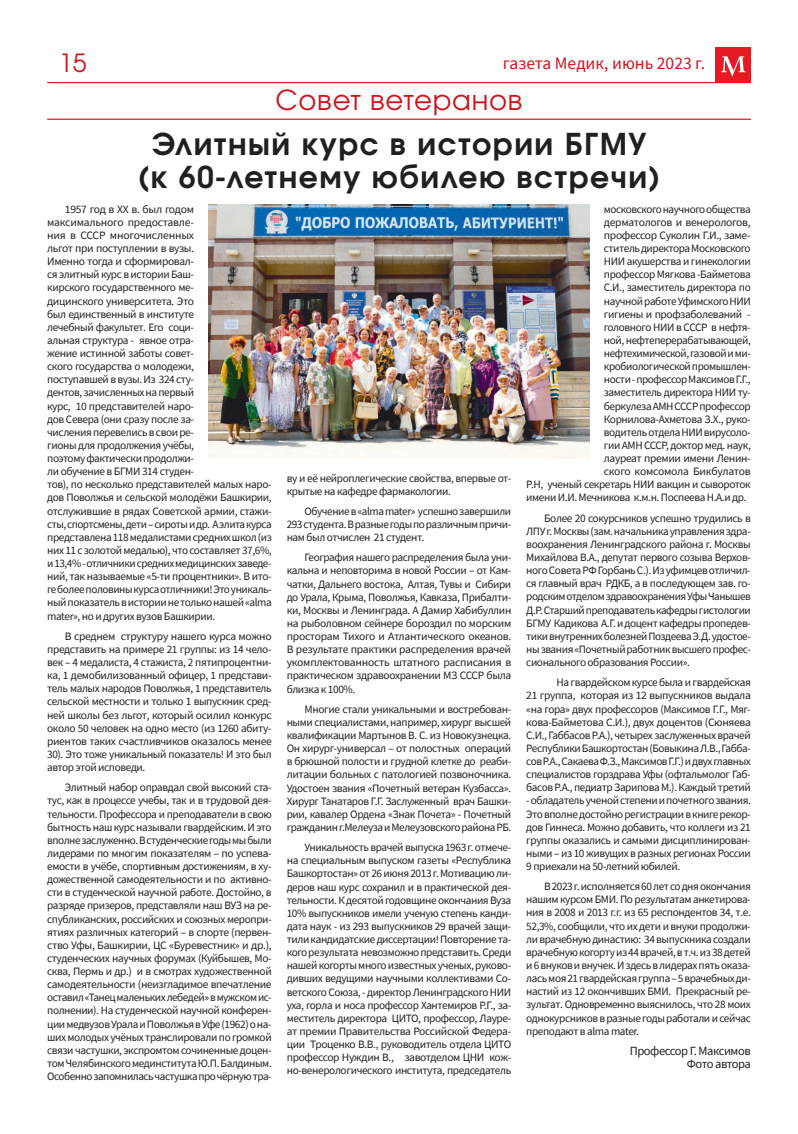
<style>
.page{position:relative;width:798px;height:1134px;background:#fff}
.page>*{position:absolute;margin:0;border:0;box-sizing:border-box;transform-origin:0 0}
.t1{font:700 30px/32.5px "Evolventa";letter-spacing:.05em;color:#231f20;text-align:center}
.t2{font:27.5px "Evolventa";letter-spacing:.025em;color:#cd151d}
.t3{font:25px "Evolventa";color:#cd151d}
.t4{font:17.5px "Source Sans Pro";color:#cd151d}
.t5{font:12.5px/13.1px "Source Sans Pro";letter-spacing:-.035em;color:#231f20;text-align:right}
.t6{font:11.25px/13.1px "Source Sans Pro";letter-spacing:-.035em;color:#231f20;text-align:justify}
</style>
<div class="page">
<div style="left:715px;top:47px;width:35px;height:36px;background:#e51a23"></div>
<svg style="left:721px;top:56px;width:24px;height:21px"></svg>
<hr style="left:47px;top:82px;width:703px;height:1px;background:#e51a23">
<hr style="left:47px;top:119px;width:703px;height:1px;background:#e51a23">
<img style="left:208px;top:204px;width:381px;height:255px">
<h3 class="t3" style="left:59px;top:48px;width:29px">15</h3>
<h3 class="t4" style="left:502px;top:52px;width:203px">газета Медик, июнь 2023 г.</h3>
<h2 class="t2" style="left:275px;top:83px;width:248px">Совет ветеранов</h2>
<h1 class="t1" style="left:139px;top:128px;width:522px">Элитный курс в истории БГМУ (к 60-летнему юбилею встречи)</h1>
<p class="t6" style="left:47px;top:202px;width:226px;text-align:left;text-indent:18px">1957 год в ХХ в. был годом максимального предоставле-<br>ния в СССР многочисленных<br>льгот при поступлении в вузы.<br>Именно тогда и сформировал-<br>ся элитный курс в истории Баш-<br>кирского государственного ме-<br>дицинского университета. Это<br>был единственный в институте<br>лечебный факультет. Его соци-<br>альная структура - явное отра-<br>жение истинной заботы совет-<br>ского государства о молодежи,<br>поступавшей в вузы. Из 324 cту-<br>дентов, зачисленных на первый<br>курс, 10 представителей наро-<br>дов Севера (они сразу после за-<br>числения перевелись в свои ре-<br>гионы для продолжения учёбы,<br>поэтому фактически продолжи-<br>ли обучение в БГМИ 314 студен-<br>тов), по несколько представителей малых наро&shy;дов Поволжья и сельской молодёжи Башкирии, отслужившие в рядах Советской армии, стажи&shy;сты, спортсмены, дети – сироты и др. А элита курса представлена 118 медалистами средних школ (из них 11 с золотой медалью), что составляет 37,6%, и 13,4% - отличники средних медицинских заведе&shy;ний, так называемые «5-ти процентники». В ито&shy;ге более половины курса отличники! Это уникаль&shy;ный показатель в истории не только нашей «alma mater», но и других вузов Башкирии.</p>
<p class="t6" style="left:47px;top:629px;width:226px;text-indent:18px">В среднем структуру нашего курса можно представить на примере 21 группы: из 14 чело&shy;век – 4 медалиста, 4 стажиста, 2 пятипроцентни&shy;ка, 1 демобилизованный офицер, 1 представи&shy;тель малых народов Поволжья, 1 представитель сельской местности и только 1 выпускник сред&shy;ней школы без льгот, который осилил конкурс около 50 человек на одно место (из 1260 абиту&shy;риентов таких счастливчиков оказалось менее 30). Это тоже уникальный показатель! И это был автор этой исповеди.</p>
<p class="t6" style="left:47px;top:781px;width:226px;text-indent:18px">Элитный набор оправдал свой высокий ста&shy;тус, как в процессе учебы, так и в трудовой дея&shy;тельности. Профессора и преподаватели в свою бытность наш курс называли гвардейским. И это вполне заслуженно. В студенческие годы мы были лидерами по многим показателям – по успева&shy;емости в учёбе, спортивным достижениям, в ху&shy;дожественной самодеятельности и по активно&shy;сти в студенческой научной работе. Достойно, в разряде призеров, представляли наш ВУЗ на ре&shy;спубликанских, российских и союзных меропри&shy;ятиях различных категорий – в спорте (первен&shy;ство Уфы, Башкирии, ЦС «Буревестник» и др.), студенческих научных форумах (Куйбышев, Мо&shy;сква, Пермь и др.) и в смотрах художественной самодеятельности (неизгладимое впечатление оставил «Танец маленьких лебедей» в мужском ис&shy;полнении). На студенческой научной конферен&shy;ции медвузов Урала и Поволжья в Уфе (1962) о на&shy;ших молодых учёных транслировали по громкой связи частушки, экспромтом сочиненные доцен&shy;том Челябинского мединститута Ю.П. Балдиным.<br>Особенно запомнилась частушка про чёрную тра-</p>
<p class="t6" style="left:603px;top:202px;width:148px">московского научного общества</p>
<p class="t6" style="left:603px;top:215px;width:148px">дерматологов и венерологов,</p>
<p class="t6" style="left:603px;top:229px;width:148px">профессор Суколин Г.И., заме-</p>
<p class="t6" style="left:603px;top:242px;width:148px">ститель директора Московского</p>
<p class="t6" style="left:603px;top:255px;width:148px">НИИ акушерства и гинекологии</p>
<p class="t6" style="left:603px;top:268px;width:148px">профессор Мягкова -Байметова</p>
<p class="t6" style="left:603px;top:281px;width:148px">С.И., заместитель директора по</p>
<p class="t6" style="left:603px;top:294px;width:148px">научной работе Уфимского НИИ</p>
<p class="t6" style="left:603px;top:307px;width:148px">гигиены и профзаболеваний -</p>
<p class="t6" style="left:603px;top:320px;width:148px">головного НИИ в СССР в нефтя-</p>
<p class="t6" style="left:603px;top:334px;width:148px">ной, нефтеперерабатывающей,</p>
<p class="t6" style="left:603px;top:347px;width:148px">нефтехимической, газовой и ми-</p>
<p class="t6" style="left:603px;top:360px;width:148px">кробиологической промышлен-</p>
<p class="t6" style="left:603px;top:373px;width:148px">ности - профессор Максимов Г.Г.,</p>
<p class="t6" style="left:603px;top:386px;width:148px">заместитель директора НИИ ту-</p>
<p class="t6" style="left:603px;top:399px;width:148px">беркулеза АМН СССР профессор</p>
<p class="t6" style="left:603px;top:412px;width:148px">Корнилова-Ахметова З.Х., руко-</p>
<p class="t6" style="left:603px;top:425px;width:148px">водитель отдела НИИ вирусоло-</p>
<p class="t6" style="left:603px;top:439px;width:148px">гии АМН СССР, доктор мед. наук,</p>
<p class="t6" style="left:603px;top:452px;width:148px">лауреат премии имени Ленин-</p>
<p class="t6" style="left:603px;top:465px;width:148px">ского комсомола Бикбулатов</p>
<p class="t6" style="left:526px;top:478px;width:226px">Р.Н, ученый секретарь НИИ вакцин и сывороток</p>
<p class="t6" style="left:526px;top:491px;width:221px">имени И.И. Мечникова к.м.н. Поспеева Н.А.и др.</p>
<p class="t6" style="left:526px;top:511px;width:226px;text-indent:18px">Более 20 сокурсников успешно трудились в ЛПУ г. Москвы (зам. начальника управления здра&shy;воохранения Ленинградского района г. Москвы Михайлова В.А., депутат первого созыва Верхов&shy;ного Совета РФ Горбань С.). Из уфимцев отличил&shy;ся главный врач РДКБ, а в последующем зав. го&shy;родским отделом здравоохранения Уфы Чанышев Д.Р. Старший преподаватель кафедры гистологии БГМУ Кадикова А.Г. и доцент кафедры пропедев&shy;тики внутренних болезней Поздеева Э.Д. удостое&shy;ны звания «Почетный работник высшего профес&shy;сионального образования России».</p>
<p class="t6" style="left:526px;top:676px;width:226px;text-indent:30px">На гвардейском курсе была и гвардейская 21 группа, которая из 12 выпускников выдала «на гора» двух профессоров (Максимов Г.Г., Мяг&shy;кова-Байметова С.И.), двух доцентов (Сюняева С.И., Габбасов Р.А.), четырех заслуженных врачей Республики Башкортостан (Бовыкина Л.В., Габба&shy;сов Р.А., Сакаева Ф.З., Максимов Г.Г.) и двух главных специалистов горздрава Уфы (офтальмолог Габ&shy;басов Р.А., педиатр Зарипова М.). Каждый третий</p>
<p class="t6" style="left:526px;top:794px;width:226px">- обладатель ученой степени и почетного звания.<br>Это вполне достойно регистрации в книге рекор&shy;дов Гиннеса. Можно добавить, что коллеги из 21 группы оказались и самыми дисциплинирован&shy;ными – из 10 живущих в разных регионах России 9 приехали на 50-летний юбилей.</p>
<p class="t6" style="left:526px;top:880px;width:226px;text-indent:18px">В 2023 г. исполняется 60 лет со дня окончания нашим курсом БМИ. По результатам анкетирова&shy;ния в 2008 и 2013 г.г. из 65 респондентов 34, т.е.<br>52,3%, сообщили, что их дети и внуки продолжи&shy;ли врачебную династию: 34 выпускника создали врачебную когорту из 44 врачей, в т.ч. из 38 детей и 6 внуков и внучек. И здесь в лидерах пять оказа&shy;лась моя 21 гвардейская группа – 5 врачебных ди&shy;настий из 12 окончивших БМИ. Прекрасный ре&shy;зультат. Одновременно выяснилось, что 28 моих однокурсников в разные годы работали и сейчас преподают в alma mater.</p>
<p class="t5" style="left:629px;top:1044px;width:122px">Профессор Г. Максимов<br>Фото автора</p>
<p class="t6" style="left:286px;top:471px;width:226px">ву и её нейроплегические свойства, впервые от&shy;крытые на кафедре фармакологии.</p>
<p class="t6" style="left:286px;top:504px;width:226px;text-indent:18px">Обучение в «alma mater» успешно завершили 293 студента. В разные годы по различным причи&shy;нам был отчислен 21 студент.</p>
<p class="t6" style="left:286px;top:551px;width:226px;text-indent:18px">География нашего распределения была уни&shy;кальна и неповторима в новой России – от Кам&shy;чатки, Дальнего востока, Алтая, Тувы и Сибири до Урала, Крыма, Поволжья, Кавказа, Прибалти&shy;ки, Москвы и Ленинграда. А Дамир Хабибуллин на рыболовном сейнере бороздил по морским просторам Тихого и Атлантического океанов.<br>В результате практики распределения врачей укомплектованность штатного расписания в практическом здравоохранении МЗ СССР была близка к 100%.</p>
<p class="t6" style="left:286px;top:702px;width:226px;text-indent:18px">Многие стали уникальными и востребован&shy;ными специалистами, например, хирург высшей квалификации Мартынов В. С. из Новокузнецка.<br>Он хирург-универсал – от полостных операций в брюшной полости и грудной клетке до реаби&shy;литации больных с патологией позвоночника.<br>Удостоен звания «Почетный ветеран Кузбасса».<br>Хирург Танатаров Г.Г. Заслуженный врач Башки&shy;рии, кавалер Ордена «Знак Почета» - Почетный гражданин г.Мелеуза и Мелеузовского района РБ.</p>
<p class="t6" style="left:286px;top:841px;width:226px;text-indent:18px">Уникальность врачей выпуска 1963 г. отмече&shy;на специальным выпуском газеты «Республика Башкортостан» от 26 июня 2013 г. Мотивацию ли&shy;деров наш курс сохранил и в практической дея&shy;тельности. К десятой годовщине окончания Вуза 10% выпускников имели ученую степень канди&shy;дата наук - из 293 выпускников 29 врачей защи&shy;тили кандидатские диссертации! Повторение та&shy;кого результата невозможно представить. Среди нашей когорты много известных ученых, руково&shy;дивших ведущими научными коллективами Со&shy;ветского Союза, - директор Ленинградского НИИ уха, горла и носа профессор Хантемиров Р.Г., за&shy;меститель директора ЦИТО, профессор, Лауре&shy;ат премии Правительства Российской Федера&shy;ции Троценко В.В., руководитель отдела ЦИТО профессор Нуждин В., завотделом ЦНИ кож&shy;но-венерологического института, председатель</p>
</div>
